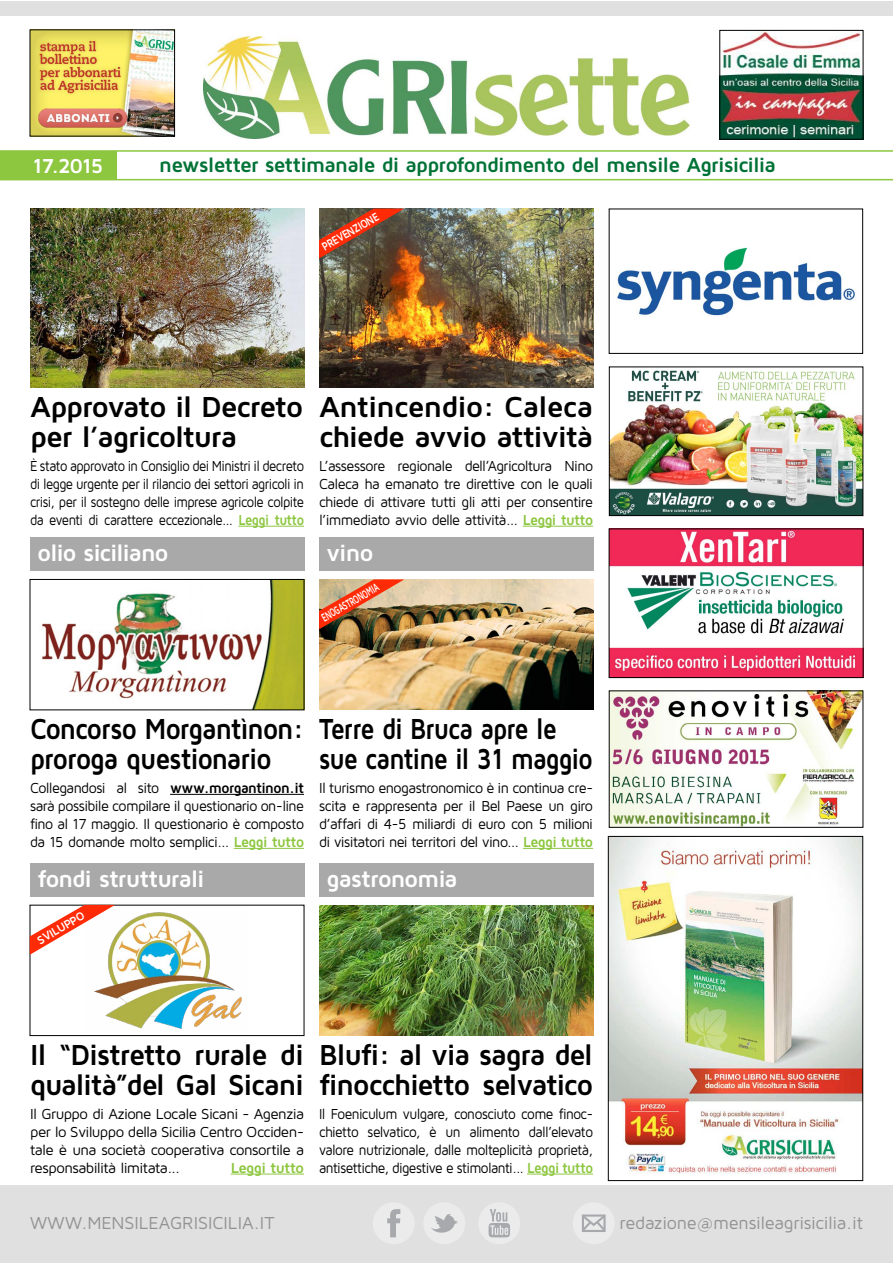
<style>
.page{position:relative;width:893px;height:1263px;background:#fff}
.page>*{position:absolute;margin:0;border:0;box-sizing:border-box;transform-origin:0 0}
.t1{font:700 30px/30px "Maven Pro";letter-spacing:-.04em;color:#000;scale:.96 1}
.t2{font:700 30px/30px "Maven Pro";letter-spacing:-.04em;color:#000}
.t3{font:700 30px/30px "Maven Pro";letter-spacing:-.04em;color:#000;scale:.89 1}
.t4{font:700 30px/30px "Maven Pro";letter-spacing:-.04em;color:#000;scale:.84 1}
.t5{font:700 24px "Maven Pro";letter-spacing:-.04em;color:#fff}
.t6{font:700 21px "Maven Pro";letter-spacing:-.04em;color:#007236}
.t7{font:700 21px "Maven Pro";letter-spacing:-.055em;color:#fff}
.t8{font:18px "Maven Pro";letter-spacing:-.01em;color:#929292}
.t9{font:15px/18px "Maven Pro";letter-spacing:-.04em;color:#000;text-align:justify;scale:.95 1}
.t10{font:15px/18px "Maven Pro";letter-spacing:-.04em;color:#000;text-align:justify;scale:.87 1}
.t11{font:15px/18px "Maven Pro";letter-spacing:-.04em;color:#000;text-align:justify;scale:.91 1}
.t12{font:15px/18px "Maven Pro";letter-spacing:-.04em;color:#000;text-align:justify;scale:.96 1}
.t13{font:15px/18px "Maven Pro";letter-spacing:-.04em;color:#000;text-align:justify}
.t14{font:700 15px "Maven Pro";letter-spacing:-.04em;color:#8dc63f}
.t15{font:700 12px "Maven Pro";color:#fff;scale:.59 1}
.t16{font:700 12px "Maven Pro";color:#fff;scale:.8 1}
.t17{font:700 12px "Maven Pro";color:#fff;scale:.95 1}
.s1{font-weight:700;color:#8dc63f}
.s2{font-weight:700}
</style>
<div class="page">
<div style="left:0;top:1185px;width:892px;height:78px;background:#e0e0e0"></div>
<div style="left:373px;top:1202px;width:42px;height:42px;background:#ebebec;border-radius:50%"></div>
<svg style="left:387px;top:1209px;width:13px;height:28px"></svg>
<div style="left:423px;top:1202px;width:42px;height:42px;background:#ebebec;border-radius:50%"></div>
<svg style="left:431px;top:1214px;width:27px;height:19px"></svg>
<div style="left:573px;top:1202px;width:42px;height:42px;background:#ebebec;border-radius:50%"></div>
<svg style="left:582px;top:1214px;width:24px;height:18px"></svg>
<div style="left:478px;top:1202px;width:42px;height:42px;background:#ebebec;border-radius:50%"></div>
<svg style="left:488px;top:1209px;width:22px;height:28px"></svg>
<div style="left:0;top:1px;width:892px;height:14px;background:#e0e0e0"></div>
<img style="left:204px;top:36px;width:485px;height:102px">
<hr style="left:231px;top:1174px;width:73px;height:1px;background:#8dc63f">
<hr style="left:0;top:150px;width:892px;height:2px;background:#8dc63f">
<hr style="left:0;top:179px;width:892px;height:1px;background:#8dc63f">
<div style="left:0;top:151px;width:116px;height:29px;background:#8dc63f"></div>
<img style="left:319px;top:905px;width:274px;height:130px">
<img style="left:94px;top:912px;width:148px;height:117px">
<div style="left:30px;top:905px;width:274px;height:131px;border:1px solid #000"></div>
<svg style="left:30px;top:905px;width:85px;height:50px"></svg>
<img style="left:319px;top:579px;width:274px;height:131px">
<img style="left:319px;top:579px;width:85px;height:50px">
<hr style="left:523px;top:526px;width:70px;height:1px;background:#8dc63f">
<img style="left:41px;top:581px;width:261px;height:127px">
<div style="left:30px;top:579px;width:274px;height:131px;border:1px solid #000"></div>
<img style="left:30px;top:209px;width:274px;height:179px">
<img style="left:319px;top:209px;width:274px;height:179px">
<svg style="left:319px;top:209px;width:85px;height:49px;background:#8a442d"></svg>
<div style="left:30px;top:538px;width:274px;height:33px;background:#a9a9a9"></div>
<div style="left:30px;top:864px;width:274px;height:33px;background:#a9a9a9"></div>
<div style="left:319px;top:538px;width:274px;height:33px;background:#a9a9a9"></div>
<div style="left:319px;top:864px;width:274px;height:33px;background:#a9a9a9"></div>
<img style="left:721px;top:32px;width:140px;height:105px">
<div style="left:719px;top:30px;width:144px;height:109px;border:1px solid #000"></div>
<img style="left:32px;top:32px;width:141px;height:102px">
<img style="left:617px;top:247px;width:238px;height:69px">
<div style="left:609px;top:209px;width:254px;height:145px;border:1px solid #000"></div>
<img style="left:611px;top:531px;width:250px;height:145px">
<div style="left:609px;top:529px;width:254px;height:149px;border:1px solid #000"></div>
<img style="left:611px;top:692px;width:250px;height:134px">
<div style="left:609px;top:690px;width:254px;height:138px;border:1px solid #000"></div>
<img style="left:611px;top:370px;width:250px;height:144px">
<div style="left:609px;top:366px;width:254px;height:150px;border:1px solid #000"></div>
<img style="left:610px;top:838px;width:251px;height:336px">
<div style="left:608px;top:836px;width:255px;height:345px;border:1px solid #000"></div>
<hr style="left:170px;top:794px;width:134px;height:1px;background:#000">
<hr style="left:234px;top:848px;width:70px;height:1px;background:#8dc63f">
<hr style="left:523px;top:848px;width:70px;height:1px;background:#8dc63f">
<hr style="left:527px;top:1174px;width:66px;height:1px;background:#8dc63f">
<hr style="left:238px;top:526px;width:66px;height:1px;background:#8dc63f">
<h3 class="t7" style="left:32px;top:152px;width:73px">17.2015</h3>
<h3 class="t6" style="left:159px;top:152px;width:618px">newsletter settimanale di approfondimento del mensile Agrisicilia</h3>
<p class="t16" style="left:319px;top:241px;width:81px;rotate:-30deg">PREVENZIONE</p>
<h1 class="t2" style="left:30px;top:390px;width:274px">Approvato il Decreto per l’agricoltura</h1>
<p class="t10" style="left:30px;top:456px;width:316px">È stato approvato in Consiglio dei Ministri il decreto di legge urgente per il rilancio dei settori agricoli in crisi, per il sostegno delle imprese agricole colpite da eventi di carattere eccezionale... <span class="s1">Leggi tutto</span></p>
<h2 class="t5" style="left:38px;top:538px;width:133px">olio siciliano</h2>
<h1 class="t2" style="left:319px;top:390px;width:276px">Antincendio: Caleca chiede avvio attività</h1>
<p class="t9" style="left:319px;top:456px;width:290px">L’assessore regionale dell’Agricoltura Nino Caleca ha emanato tre direttive con le quali chiede di attivare tutti gli atti per consentire l’immediato avvio delle attività... <span class="s1">Leggi tutto</span></p>
<h2 class="t5" style="left:327px;top:538px;width:48px">vino</h2>
<p class="t15" style="left:319px;top:612px;width:110px;rotate:-30deg">ENOGASTRONOMIA</p>
<h1 class="t3" style="left:30px;top:712px;width:309px">Concorso Morgantìnon: proroga questionario</h1>
<p class="t9" style="left:30px;top:778px;width:290px">Collegandosi al sito <span class="s2">www.morgantinon.it </span>sarà possibile compilare il questionario on-line fino al 17 maggio. Il questionario è composto da 15 domande molto semplici... <span class="s1">Leggi tutto</span></p>
<h2 class="t5" style="left:38px;top:863px;width:168px">fondi strutturali</h2>
<p class="t17" style="left:34px;top:934px;width:57px;rotate:-30deg">SVILUPPO</p>
<h1 class="t4" style="left:319px;top:712px;width:327px">Terre di Bruca apre le sue cantine il 31 maggio</h1>
<p class="t12" style="left:319px;top:778px;width:287px">Il turismo enogastronomico è in continua cre&shy;scita e rappresenta per il Bel Paese un giro d’affari di 4-5 miliardi di euro con 5 milioni di visitatori nei territori del vino... <span class="s1">Leggi tutto</span></p>
<h2 class="t5" style="left:327px;top:863px;width:133px">gastronomia</h2>
<h1 class="t1" style="left:30px;top:1038px;width:287px">Il “Distretto rurale di qualità”del Gal Sicani</h1>
<p class="t13" style="left:30px;top:1104px;width:276px">Il Gruppo di Azione Locale Sicani - Agenzia per lo Sviluppo della Sicilia Centro Occiden&shy;tale è una società cooperativa consortile a responsabilità limitata...</p>
<p class="t14" style="left:231px;top:1158px;width:75px">Leggi tutto</p>
<h1 class="t1" style="left:319px;top:1038px;width:287px">Blufi: al via sagra del finocchietto selvatico</h1>
<p class="t11" style="left:319px;top:1104px;width:303px">Il Foeniculum vulgare, conosciuto come finoc&shy;chietto selvatico, è un alimento dall’elevato valore nutrizionale, dalle molteplicità proprietà, antisettiche, digestive e stimolanti... <span class="s1">Leggi tutto</span></p>
<p class="t8" style="left:30px;top:1211px;width:246px">WWW.MENSILEAGRISICILIA.IT</p>
<p class="t8" style="left:619px;top:1211px;width:245px">redazione@mensileagrisicilia.it</p>
</div>
